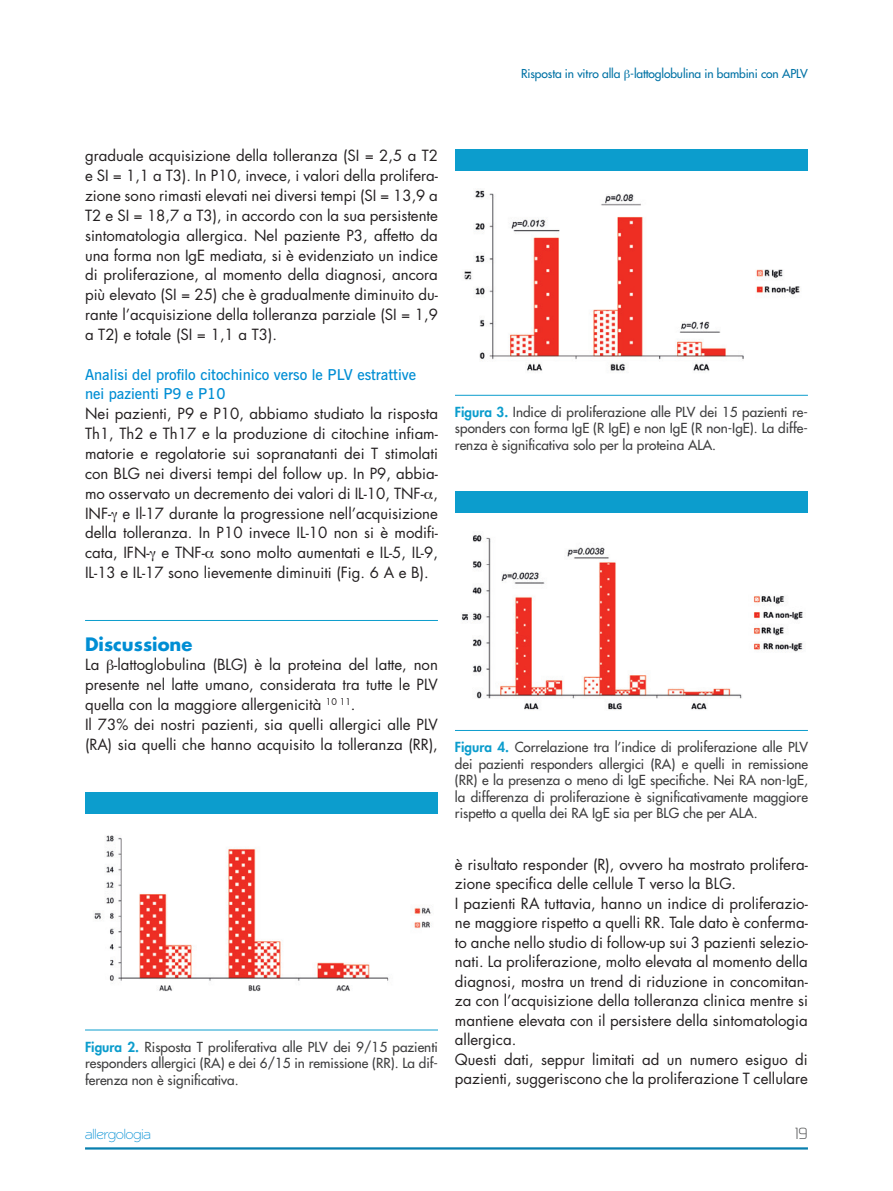
<style>
.page{position:relative;width:893px;height:1191px;background:#fff}
.page>*{position:absolute;margin:0;border:0;box-sizing:border-box;transform-origin:0 0}
.t1{font:700 18px "Futura Std";color:#008ed4}
.t2{font:15px/19.8px "Futura Std";color:#231f20;text-align:justify}
.t3{font:600 15px/19.8px "News Gothic BT";color:#008ed4}
.t4{font:15px "Rawengulk Sans";color:#008ed4}
.t5{font:300 15px "Prime";color:#4b4c4d}
.t6{font:500 13.5px/16.5px "Futura Std";color:#3e3e3f;text-align:justify}
.t7{font:500 12px "Futura Std";letter-spacing:-.01em;color:#0072a5}
.s1{font-weight:800;color:#0c9dcd}
</style>
<div class="page">
<hr style="left:85px;top:1147px;width:723px;height:2px;background:#087fae">
<hr style="left:85px;top:620px;width:353px;height:1px;background:#0c9dcd">
<img style="left:94px;top:835px;width:338px;height:157px">
<div style="left:85px;top:792px;width:353px;height:21px;background:#0c9dcd"></div>
<hr style="left:85px;top:1029px;width:353px;height:1px;background:#0c9dcd">
<img style="left:464px;top:190px;width:336px;height:182px">
<img style="left:462px;top:535px;width:341px;height:175px">
<div style="left:455px;top:149px;width:353px;height:21px;background:#0c9dcd"></div>
<div style="left:455px;top:492px;width:353px;height:21px;background:#0c9dcd"></div>
<hr style="left:455px;top:395px;width:353px;height:1px;background:#0c9dcd">
<hr style="left:455px;top:730px;width:353px;height:1px;background:#0c9dcd">
<p class="t7" style="left:521px;top:66px;width:288px">Risposta in vitro alla -lattoglobulina in bambini con APLV</p>
<p class="t2" style="left:85px;top:146px;width:354px">graduale acquisizione della tolleranza (SI = 2,5 a T2 e SI = 1,1 a T3). In P10, invece, i valori della prolifera&shy;zione sono rimasti elevati nei diversi tempi (SI = 13,9 a T2 e SI = 18,7 a T3), in accordo con la sua persistente sintomatologia allergica. Nel paziente P3, affetto da una forma non IgE mediata, si è evidenziato un indice di proliferazione, al momento della diagnosi, ancora più elevato (SI = 25) che è gradualmente diminuito du&shy;rante l’acquisizione della tolleranza parziale (SI = 1,9 a T2) e totale (SI = 1,1 a T3).</p>
<p class="t3" style="left:85px;top:364px;width:333px">Analisi del profilo citochinico verso le PLV estrattive nei pazienti P9 e P10</p>
<p class="t2" style="left:85px;top:404px;width:354px">Nei pazienti, P9 e P10, abbiamo studiato la risposta Th1, Th2 e Th17 e la produzione di citochine infiam&shy;matorie e regolatorie sui sopranatanti dei T stimolati con BLG nei diversi tempi del follow up. In P9, abbia&shy;mo osservato un decremento dei valori di IL-10, TNF- , INF- e Il-17 durante la progressione nell’acquisizione della tolleranza. In P10 invece IL-10 non si è modifi&shy;cata, IFN- e TNF- sono molto aumentati e IL-5, IL-9, IL-13 e IL-17 sono lievemente diminuiti (Fig. 6 A e B).</p>
<p class="t6" style="left:455px;top:404px;width:354px"><span class="s1">Figura 3.</span> Indice di proliferazione alle PLV dei 15 pazienti re&shy;sponders con forma IgE (R IgE) e non IgE (R non-IgE). La diffe&shy;renza è significativa solo per la proteina ALA.</p>
<p class="t1" style="left:85px;top:632px;width:109px">Discussione</p>
<p class="t2" style="left:85px;top:655px;width:354px;text-align:left">La -lattoglobulina (BLG) è la proteina del latte, non presente nel latte umano, considerata tra tutte le PLV quella con la maggiore allergenicità <sup>10</sup> <sup>11</sup>.<br>Il 73% dei nostri pazienti, sia quelli allergici alle PLV (RA) sia quelli che hanno acquisito la tolleranza (RR),</p>
<p class="t6" style="left:85px;top:1038px;width:354px"><span class="s1">Figura 2.</span> Risposta T proliferativa alle PLV dei 9/15 pazienti responders allergici (RA) e dei 6/15 in remissione (RR). La dif&shy;ferenza non è significativa.</p>
<p class="t6" style="left:455px;top:739px;width:354px"><span class="s1">Figura 4.</span> Correlazione tra l’indice di proliferazione alle PLV dei pazienti responders allergici (RA) e quelli in remissione (RR) e la presenza o meno di IgE specifiche. Nei RA non-IgE, la differenza di proliferazione è significativamente maggiore rispetto a quella dei RA IgE sia per BLG che per ALA.</p>
<p class="t2" style="left:455px;top:854px;width:354px;text-align:left">è risultato responder (R), ovvero ha mostrato prolifera&shy;zione specifica delle cellule T verso la BLG.<br>I pazienti RA tuttavia, hanno un indice di proliferazio&shy;ne maggiore rispetto a quelli RR. Tale dato è conferma&shy;to anche nello studio di follow-up sui 3 pazienti selezio&shy;nati. La proliferazione, molto elevata al momento della diagnosi, mostra un trend di riduzione in concomitan&shy;za con l’acquisizione della tolleranza clinica mentre si mantiene elevata con il persistere della sintomatologia allergica.<br>Questi dati, seppur limitati ad un numero esiguo di pazienti, suggeriscono che la proliferazione T cellulare</p>
<p class="t4" style="left:85px;top:1125px;width:67px">allergologia</p>
<p class="t5" style="left:795px;top:1125px;width:14px">19</p>
</div>
